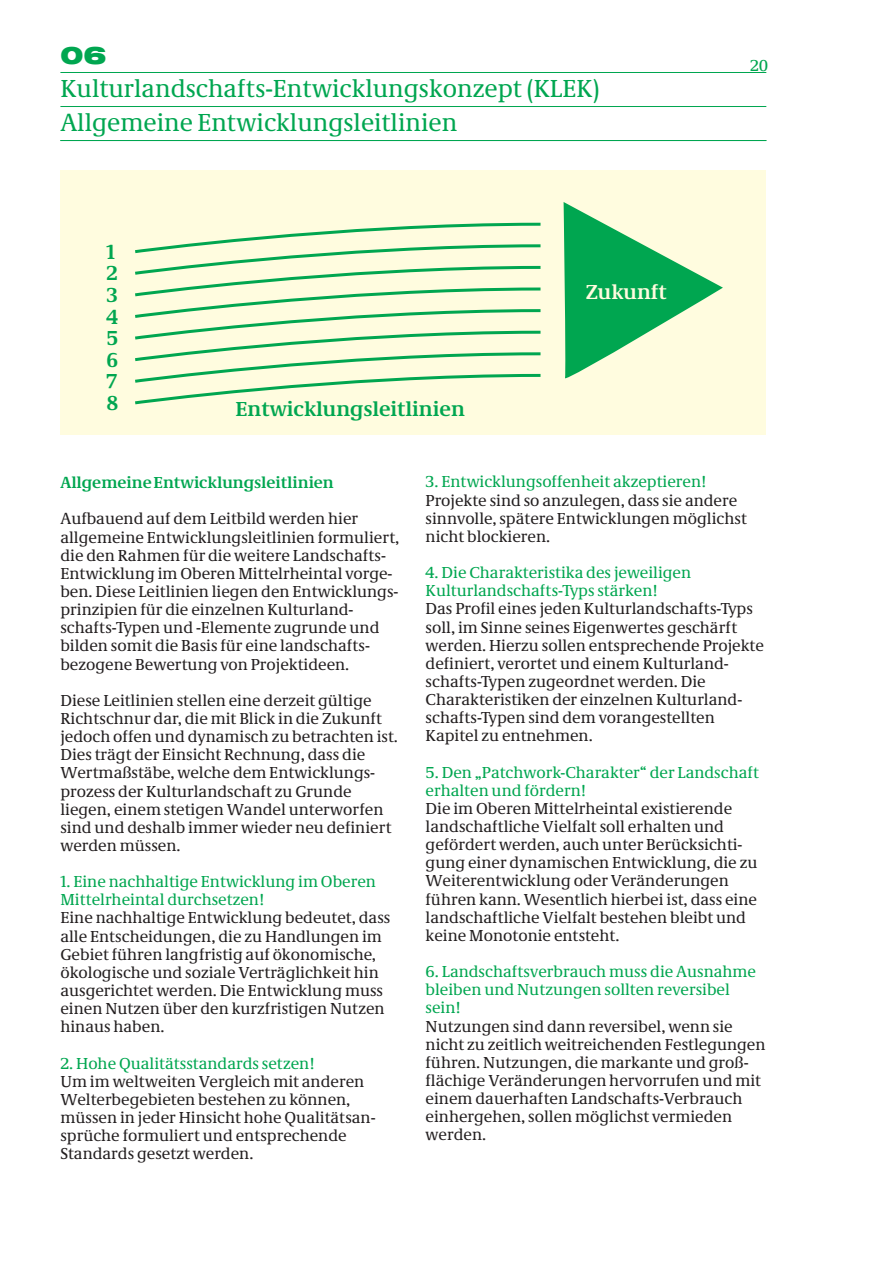
<style>
.page{position:relative;width:893px;height:1263px;background:#fff}
.page>*{position:absolute;margin:0;border:0;box-sizing:border-box;transform-origin:0 0}
.t1{font:25.5px "Neue Demos";color:#00a650}
.t2{font:24px "Swis 721 Blk Ex BT";color:#00a650}
.t3{font:700 21px/21.6px "Neue Demos";color:#00a650;text-align:justify}
.t4{font:700 21px "Neue Demos";color:#fffcdf}
.t5{font:16.5px/18.1px "Neue Demos";color:#231f20}
.t6{font:16.5px/18.1px "Neue Demos";color:#00a650}
.t7{font:700 16.5px "Neue Demos";color:#00a650}
</style>
<div class="page">
<hr style="left:60px;top:72px;width:706px;height:1px;background:#00a650">
<hr style="left:60px;top:106px;width:706px;height:1px;background:#00a650">
<div style="left:60px;top:171px;width:706px;height:264px;background:#fffcdf"></div>
<hr style="left:60px;top:140px;width:706px;height:1px;background:#00a650">
<svg style="left:563px;top:202px;width:160px;height:177px"></svg>
<svg style="left:135px;top:222px;width:406px;height:183px"></svg>
<h2 class="t2" style="left:60px;top:42px;width:47px">06</h2>
<h1 class="t1" style="left:60px;top:79px;width:541px">Kulturlandschafts-Entwicklungskonzept (KLEK)</h1>
<h1 class="t1" style="left:60px;top:114px;width:398px">Allgemeine Entwicklungsleitlinien</h1>
<p class="t3" style="left:106px;top:243px;width:10px">1</p>
<p class="t3" style="left:106px;top:265px;width:13px">2<br>3<br>4<br>5<br>6<br>7<br>8</p>
<p class="t3" style="left:235px;top:400px;width:231px">Entwicklungsleitlinien</p>
<p class="t4" style="left:586px;top:284px;width:83px">Zukunft</p>
<p class="t7" style="left:60px;top:476px;width:275px">Allgemeine Entwicklungsleitlinien</p>
<p class="t6" style="left:426px;top:474px;width:283px">3. Entwicklungsoffenheit akzeptieren!</p>
<p class="t6" style="left:750px;top:58px;width:20px">20</p>
<p class="t5" style="left:60px;top:511px;width:340px">Aufbauend auf dem Leitbild werden hier allgemeine Entwicklungsleitlinien formuliert, die den Rahmen für die weitere Landschafts-Entwicklung im Oberen Mittelrheintal vorge&shy;ben. Diese Leitlinien liegen den Entwicklungs&shy;prinzipien für die einzelnen Kulturland&shy;schafts-Typen und -Elemente zugrunde und bilden somit die Basis für eine landschafts&shy;bezogene Bewertung von Projektideen.</p>
<p class="t5" style="left:60px;top:693px;width:339px">Diese Leitlinien stellen eine derzeit gültige Richtschnur dar, die mit Blick in die Zukunft jedoch offen und dynamisch zu betrachten ist.<br>Dies trägt der Einsicht Rechnung, dass die Wertmaßstäbe, welche dem Entwicklungs&shy;prozess der Kulturlandschaft zu Grunde liegen, einem stetigen Wandel unterworfen sind und deshalb immer wieder neu definiert werden müssen.</p>
<p class="t6" style="left:60px;top:874px;width:317px">1. Eine nachhaltige Entwicklung im Oberen<br>Mittelrheintal durchsetzen!</p>
<p class="t5" style="left:60px;top:910px;width:331px">Eine nachhaltige Entwicklung bedeutet, dass alle Entscheidungen, die zu Handlungen im Gebiet führen langfristig auf ökonomische, ökologische und soziale Verträglichkeit hin ausgerichtet werden. Die Entwicklung muss einen Nutzen über den kurzfristigen Nutzen hinaus haben.</p>
<p class="t6" style="left:60px;top:1056px;width:256px">2. Hohe Qualitätsstandards setzen!</p>
<p class="t5" style="left:60px;top:1074px;width:317px">Um im weltweiten Vergleich mit anderen Welterbegebieten bestehen zu können, müssen in jeder Hinsicht hohe Qualitätsan&shy;sprüche formuliert und entsprechende Standards gesetzt werden.</p>
<p class="t5" style="left:426px;top:493px;width:323px">Projekte sind so anzulegen, dass sie andere sinnvolle, spätere Entwicklungen möglichst nicht blockieren.</p>
<p class="t6" style="left:426px;top:565px;width:267px">4. Die Charakteristika des jeweiligen<br>Kulturlandschafts-Typs stärken!</p>
<p class="t5" style="left:426px;top:601px;width:340px">Das Profil eines jeden Kulturlandschafts-Typs soll, im Sinne seines Eigenwertes geschärft werden. Hierzu sollen entsprechende Projekte definiert, verortet und einem Kulturland&shy;schafts-Typen zugeordnet werden. Die Charakteristiken der einzelnen Kulturland&shy;schafts-Typen sind dem vorangestellten Kapitel zu entnehmen.</p>
<p class="t6" style="left:426px;top:765px;width:335px">5. Den „Patchwork-Charakter“ der Landschaft erhalten und fördern!</p>
<p class="t5" style="left:426px;top:801px;width:333px">Die im Oberen Mittelrheintal existierende landschaftliche Vielfalt soll erhalten und gefördert werden, auch unter Berücksichti&shy;gung einer dynamischen Entwicklung, die zu Weiterentwicklung oder Veränderungen führen kann. Wesentlich hierbei ist, dass eine landschaftliche Vielfalt bestehen bleibt und keine Monotonie entsteht.</p>
<p class="t6" style="left:426px;top:964px;width:332px">6. Landschaftsverbrauch muss die Ausnahme bleiben und Nutzungen sollten reversibel sein!</p>
<p class="t5" style="left:426px;top:1019px;width:341px">Nutzungen sind dann reversibel, wenn sie nicht zu zeitlich weitreichenden Festlegungen führen. Nutzungen, die markante und groß&shy;flächige Veränderungen hervorrufen und mit einem dauerhaften Landschafts-Verbrauch einhergehen, sollen möglichst vermieden werden.</p>
</div>
